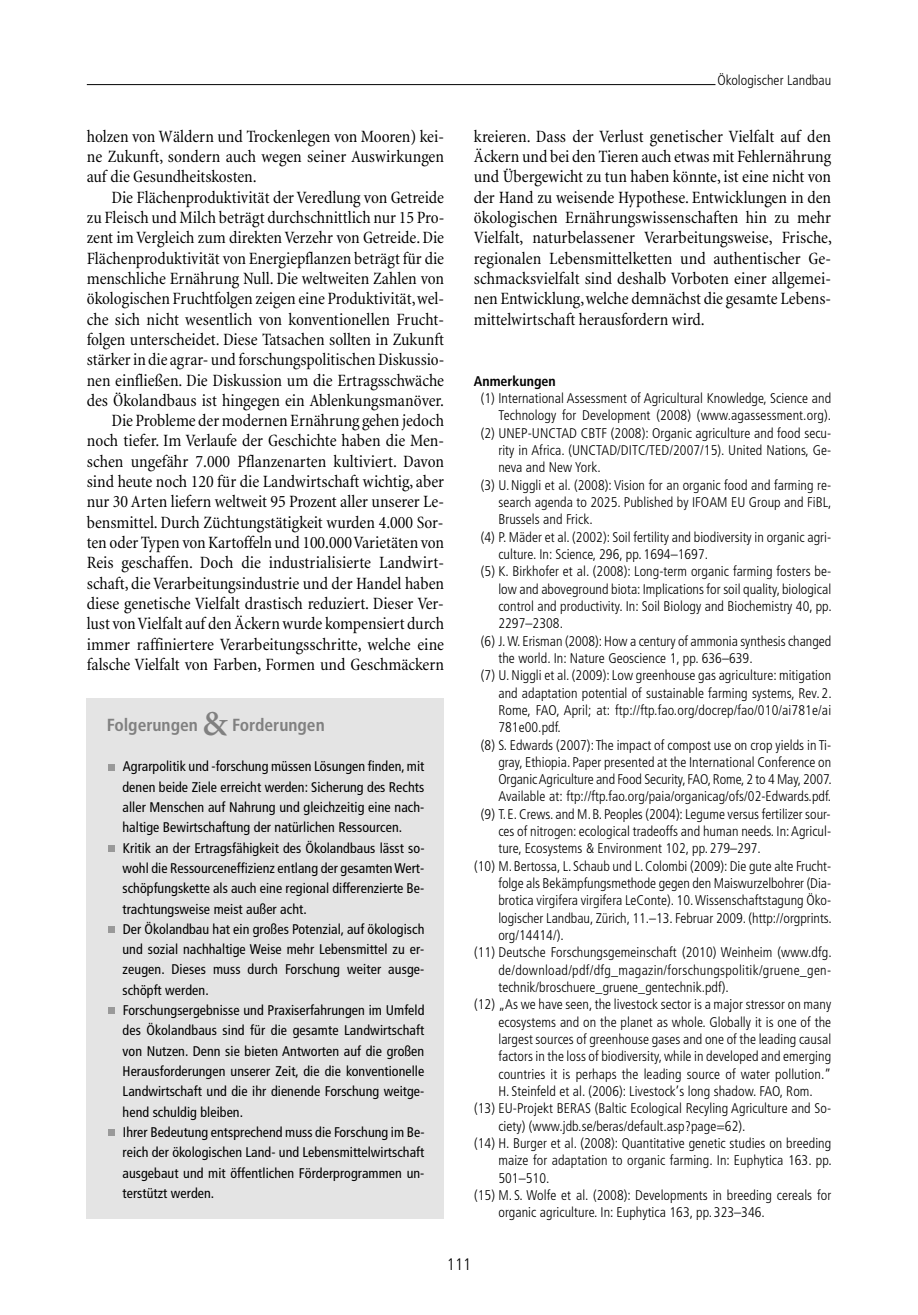
<style>
.page{position:relative;width:918px;height:1315px;background:#fff}
.page>*{position:absolute;margin:0;border:0;box-sizing:border-box;transform-origin:0 0}
.t1{font:condensed 17.5px/20.3px "Minion";letter-spacing:-.005em;color:#000;text-align:justify}
.t2{font:700 condensed 17.5px "Frutiger";color:#808080}
.t3{font:300 condensed 16.62px "Frutiger";color:#000}
.t4{font:300 condensed 14px "Frutiger";letter-spacing:.005em;color:#000}
.t5{font:condensed 14px/20.3px "Frutiger";letter-spacing:.005em;color:#000}
.t6{font:700 condensed 14px "Frutiger";color:#000}
.s1{font-family:"Minion";font-weight:600;font-stretch:normal;font-size:35px}
</style>
<div class="page">
<hr style="left:87px;top:84px;width:628px;height:1px;background:#000">
<div style="left:87px;top:698px;width:357px;height:520px;background:#e4e4e4"></div>
<div style="left:108px;top:763px;width:7px;height:7px;background:#999"></div>
<div style="left:108px;top:845px;width:7px;height:6px;background:#999"></div>
<div style="left:108px;top:926px;width:7px;height:7px;background:#999"></div>
<div style="left:108px;top:1007px;width:7px;height:7px;background:#999"></div>
<div style="left:108px;top:1129px;width:7px;height:7px;background:#999"></div>
<p class="t1" style="left:87px;top:128px;width:359px">holzen von Wäldern und Trockenlegen von Mooren) kei&shy;ne Zukunft, sondern auch wegen seiner Auswirkungen auf die Gesundheitskosten.</p>
<p class="t1" style="left:87px;top:189px;width:359px;text-align:right">Die Flächenproduktivität derVeredlung von Getreide<br>zu Fleisch und Milch beträgt durchschnittlich nur 15 Pro&shy;zent imVergleich zum direktenVerzehr von Getreide.Die Flächenproduktivität von Energiepflanzen beträgt für die menschliche Ernährung Null. Die weltweiten Zahlen von ökologischen Fruchtfolgen zeigen eine Produktivität,wel&shy;che sich nicht wesentlich von konventionellen Frucht&shy;folgen unterscheidet. Diese Tatsachen sollten in Zukunft stärkerin die agrar- und forschungspolitischenDiskussio&shy;nen einfließen. Die Diskussion um die Ertragsschwäche des Ökolandbaus ist hingegen ein Ablenkungsmanöver.<br>Die Probleme dermodernen Ernährung gehen jedoch noch tiefer. Im Verlaufe der Geschichte haben die Men&shy;schen ungefähr 7.000 Pflanzenarten kultiviert. Davon sind heute noch 120 für die Landwirtschaft wichtig, aber nur 30 Arten liefern weltweit 95 Prozent aller unserer Le&shy;bensmittel.Durch Züchtungstätigkeit wurden 4.000 Sor&shy;ten oder Typen vonKartoffeln und 100.000Varietäten von Reis geschaffen. Doch die industrialisierte Landwirt&shy;schaft, die Verarbeitungsindustrie und der Handel haben diese genetische Vielfalt drastisch reduziert. Dieser Ver&shy;lust vonVielfalt auf denÄckernwurde kompensiert durch immer raffiniertere Verarbeitungsschritte, welche eine falsche Vielfalt von Farben, Formen und Geschmäckern</p>
<p class="t2" style="left:107px;top:717px;width:220px">Folgerungen <span class="s1">&amp;</span> Forderungen</p>
<p class="t5" style="left:122px;top:757px;width:303px">Agrarpolitik und -forschung müssen Lösungen finden, mit denen beide Ziele erreicht werden: Sicherung des Rechts aller Menschen auf Nahrung und gleichzeitig eine nach&shy;haltige Bewirtschaftung der natürlichen Ressourcen.<br>Kritik an der Ertragsfähigkeit des Ökolandbaus lässt so&shy;wohl die Ressourceneffizienz entlang der gesamtenWert&shy;schöpfungskette als auch eine regional differenzierte Be&shy;trachtungsweise meist außer acht.<br>Der Ökolandbau hat ein großes Potenzial, auf ökologisch und sozial nachhaltige Weise mehr Lebensmittel zu er&shy;zeugen. Dieses muss durch Forschung weiter ausge&shy;schöpft werden.<br>Forschungsergebnisse und Praxiserfahrungen im Umfeld des Ökolandbaus sind für die gesamte Landwirtschaft von Nutzen. Denn sie bieten Antworten auf die großen Herausforderungen unserer Zeit, die die konventionelle Landwirtschaft und die ihr dienende Forschung weitge&shy;hend schuldig bleiben.<br>Ihrer Bedeutung entsprechend muss die Forschung im Be&shy;reich der ökologischen Land- und Lebensmittelwirtschaft ausgebaut und mit öffentlichen Förderprogrammen un&shy;terstützt werden.</p>
<p class="t4" style="left:717px;top:74px;width:115px">Ökologischer Landbau</p>
<p class="t1" style="left:474px;top:128px;width:360px">kreieren. Dass der Verlust genetischer Vielfalt auf den Äckern und bei den Tieren auch etwasmit Fehlernährung und Übergewicht zu tun haben könnte, ist eine nicht von der Hand zu weisende Hypothese. Entwicklungen in den ökologischen Ernährungswissenschaften hin zu mehr Vielfalt, naturbelassener Verarbeitungsweise, Frische, regionalen Lebensmittelketten und authentischer Ge&shy;schmacksvielfalt sind deshalb Vorboten einer allgemei&shy;nen Entwicklung,welche demnächst die gesamte Lebens&shy;mittelwirtschaft herausfordern wird.</p>
<p class="t6" style="left:474px;top:375px;width:83px">Anmerkungen</p>
<p class="t4" style="left:481px;top:392px;width:352px">(1) International Assessment of Agricultural Knowledge, Science and</p>
<p class="t4" style="left:498px;top:410px;width:334px">Technology for Development (2008) (www.agassessment.org).</p>
<p class="t4" style="left:481px;top:427px;width:352px">(2) UNEP-UNCTAD CBTF (2008): Organic agriculture and food secu-</p>
<p class="t4" style="left:498px;top:444px;width:334px">rity in Africa. (UNCTAD/DITC/TED/2007/15). United Nations, Ge-</p>
<p class="t4" style="left:498px;top:462px;width:104px">neva and New York.</p>
<p class="t4" style="left:481px;top:479px;width:352px">(3) U.Niggli et al. (2008): Vision for an organic food and farming re-</p>
<p class="t4" style="left:498px;top:496px;width:335px">search agenda to 2025. Published by IFOAM EU Group and FiBL,</p>
<p class="t4" style="left:498px;top:514px;width:96px">Brussels and Frick.</p>
<p class="t4" style="left:481px;top:531px;width:352px">(4) P. Mäder et al. (2002): Soil fertility and biodiversity in organic agri-</p>
<p class="t4" style="left:498px;top:548px;width:211px">culture. In: Science, 296, pp. 1694–1697.</p>
<p class="t4" style="left:481px;top:566px;width:352px">(5) K. Birkhofer et al. (2008): Long-term organic farming fosters be-</p>
<p class="t4" style="left:498px;top:583px;width:334px">low and aboveground biota: Implications for soil quality, biological</p>
<p class="t4" style="left:498px;top:600px;width:335px">control and productivity. In: Soil Biology and Biochemistry 40, pp.</p>
<p class="t4" style="left:498px;top:617px;width:66px">2297–2308.</p>
<p class="t4" style="left:481px;top:635px;width:352px">(6) J.W. Erisman (2008): How a century of ammonia synthesis changed</p>
<p class="t4" style="left:498px;top:652px;width:256px">the world. In: Nature Geoscience 1, pp. 636–639.</p>
<p class="t4" style="left:481px;top:669px;width:352px">(7) U. Niggli et al. (2009):Low greenhouse gas agriculture:mitigation</p>
<p class="t4" style="left:498px;top:687px;width:335px">and adaptation potential of sustainable farming systems, Rev. 2.</p>
<p class="t4" style="left:498px;top:704px;width:334px">Rome, FAO, April; at: ftp://ftp.fao.org/docrep/fao/010/ai781e/ai</p>
<p class="t4" style="left:498px;top:721px;width:64px">781e00.pdf.</p>
<p class="t4" style="left:481px;top:739px;width:352px">(8) S. Edwards (2007): The impact of compost use on crop yields in Ti-</p>
<p class="t4" style="left:498px;top:756px;width:334px">gray, Ethiopia. Paper presented at the International Conference on</p>
<p class="t4" style="left:498px;top:773px;width:335px">OrganicAgriculture and Food Security, FAO, Rome, 2 to 4 May, 2007.</p>
<p class="t4" style="left:498px;top:791px;width:334px">Available at: ftp://ftp.fao.org/paia/organicag/ofs/02-Edwards.pdf.</p>
<p class="t4" style="left:481px;top:808px;width:351px">(9) T.E. Crews. and M.B. Peoples (2004):Legume versus fertilizer sour-</p>
<p class="t4" style="left:498px;top:825px;width:334px">ces of nitrogen: ecological tradeoffs and human needs. In:Agricul-</p>
<p class="t4" style="left:498px;top:843px;width:264px">ture, Ecosystems &amp; Environment 102, pp. 279–297.</p>
<p class="t4" style="left:474px;top:860px;width:359px">(10) M.Bertossa,L. Schaub und L.Colombi (2009): Die gute alte Frucht-</p>
<p class="t4" style="left:498px;top:877px;width:334px">folge als Bekämpfungsmethode gegen den Maiswurzelbohrer (Dia-</p>
<p class="t4" style="left:498px;top:895px;width:334px">brotica virgifera virgifera LeConte). 10.Wissenschaftstagung Öko-</p>
<p class="t4" style="left:498px;top:912px;width:335px">logischer Landbau, Zürich, 11.–13. Februar 2009. (http://orgprints.</p>
<p class="t4" style="left:498px;top:929px;width:67px">org/14414/).</p>
<p class="t4" style="left:474px;top:947px;width:359px">(11) Deutsche Forschungsgemeinschaft (2010) Weinheim (www.dfg.</p>
<p class="t4" style="left:498px;top:964px;width:334px">de/download/pdf/dfg_magazin/forschungspolitik/gruene_gen-</p>
<p class="t4" style="left:498px;top:981px;width:232px">technik/broschuere_gruene_gentechnik.pdf).</p>
<p class="t4" style="left:474px;top:999px;width:359px">(12) „As we have seen, the livestock sector is a major stressor on many</p>
<p class="t4" style="left:498px;top:1016px;width:334px">ecosystems and on the planet as whole. Globally it is one of the</p>
<p class="t4" style="left:498px;top:1033px;width:334px">largest sources of greenhouse gases and one of the leading causal</p>
<p class="t4" style="left:498px;top:1051px;width:334px">factors in the loss of biodiversity,while in developed and emerging</p>
<p class="t4" style="left:498px;top:1068px;width:334px">countries it is perhaps the leading source of water pollution.”</p>
<p class="t4" style="left:498px;top:1085px;width:316px">H. Steinfeld et al. (2006): Livestock’s long shadow. FAO, Rom.</p>
<p class="t4" style="left:474px;top:1103px;width:359px">(13) EU-Projekt BERAS (Baltic Ecological Recyling Agriculture and So-</p>
<p class="t4" style="left:498px;top:1120px;width:249px">ciety) (www.jdb.se/beras/default.asp?page=62).</p>
<p class="t4" style="left:474px;top:1137px;width:359px">(14) H. Burger et al. (2008): Quantitative genetic studies on breeding</p>
<p class="t4" style="left:498px;top:1155px;width:335px">maize for adaptation to organic farming. In: Euphytica 163. pp.</p>
<p class="t4" style="left:498px;top:1172px;width:53px">501–510.</p>
<p class="t4" style="left:474px;top:1189px;width:359px">(15) M. S. Wolfe et al. (2008): Developments in breeding cereals for</p>
<p class="t4" style="left:498px;top:1207px;width:268px">organic agriculture. In: Euphytica 163, pp. 323–346.</p>
<p class="t3" style="left:447px;top:1258px;width:26px">111</p>
</div>
